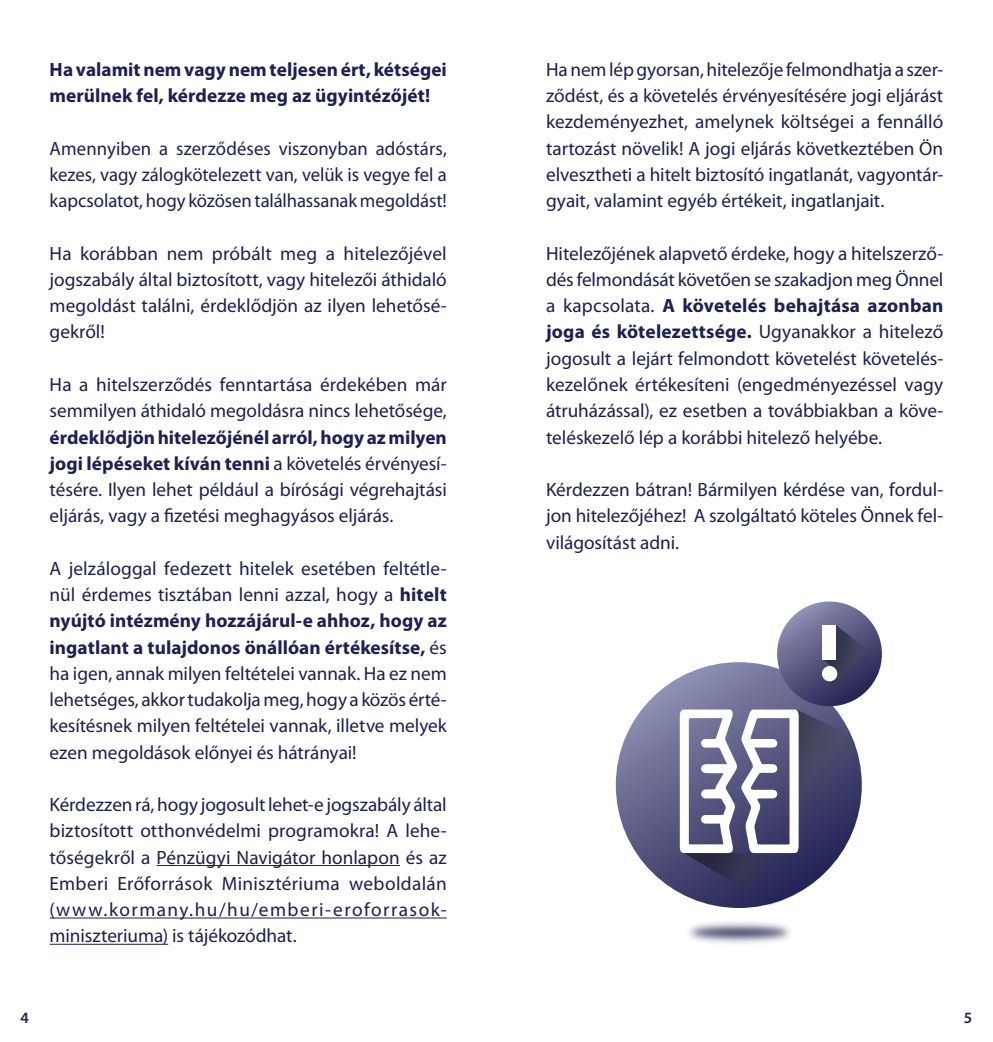
<style>
.page{position:relative;width:993px;height:1042px;background:#fff}
.page>*{position:absolute;margin:0;border:0;box-sizing:border-box;transform-origin:0 0}
.t1{font:19.25px/26.2px "Myriad Pro";color:#1e1f55;text-align:justify}
.t2{font:700 19.25px/26.2px "Myriad Pro";color:#1e1f55}
.t3{font:600 15.75px "Myriad Pro";color:#1e1f55}
.s1{font-weight:700}
</style>
<div class="page">
<hr style="left:156px;top:865px;width:244px;height:1px;background:#1e1f55">
<hr style="left:50px;top:917px;width:396px;height:1px;background:#1e1f55">
<hr style="left:50px;top:944px;width:118px;height:1px;background:#1e1f55">
<img style="left:689px;top:602px;width:193px;height:342px">
<svg style="left:615px;top:662px;width:246px;height:246px;background:#6e6e95"></svg>
<svg style="left:776px;top:601px;width:105px;height:105px"></svg>
<svg style="left:679px;top:625px;width:202px;height:284px"></svg>
<div style="left:822px;top:625px;width:13px;height:35px;background:#fff"></div>
<div style="left:821px;top:666px;width:16px;height:15px;background:#fff;border-radius:50%"></div>
<p class="t2" style="left:50px;top:57px;width:398px">Ha valamit nem vagy nem teljesen ért, kétségei merülnek fel, kérdezze meg az ügyintézőjét!</p>
<p class="t1" style="left:50px;top:135px;width:398px">Amennyiben a szerződéses viszonyban adóstárs, kezes, vagy zálogkötelezett van, velük is vegye fel a kapcsolatot, hogy közösen találhassanak megoldást!</p>
<p class="t1" style="left:50px;top:240px;width:398px">Ha korábban nem próbált meg a hitelezőjével jogszabály által biztosított, vagy hitelezői áthidaló megoldást találni, érdeklődjön az ilyen lehetősé&shy;gekről!</p>
<p class="t1" style="left:50px;top:372px;width:398px">Ha a hitelszerződés fenntartása érdekében már semmilyen áthidaló megoldásra nincs lehetősége,</p>
<p class="t1" style="left:50px;top:424px;width:398px"><span class="s1">érdeklődjön hitelezőjénél arról, hogy az milyen jogi lépéseket kíván tenni</span> a követelés érvényesí&shy;tésére. Ilyen lehet például a bírósági végrehajtási eljárás, vagy a fizetési meghagyásos eljárás.</p>
<p class="t1" style="left:50px;top:555px;width:398px">A jelzáloggal fedezett hitelek esetében feltétle&shy;nül érdemes tisztában lenni azzal, hogy a <span class="s1">hitelt nyújtó intézmény hozzájárul-e ahhoz, hogy az ingatlant a tulajdonos önállóan értékesítse,</span> és ha igen, annak milyen feltételei vannak. Ha ez nem lehetséges, akkor tudakolja meg, hogy a közös érté&shy;kesítésnek milyen feltételei vannak, illetve melyek ezen megoldások előnyei és hátrányai!</p>
<p class="t1" style="left:50px;top:792px;width:398px">Kérdezzen rá, hogy jogosult lehet-e jogszabály által biztosított otthonvédelmi programokra! A lehe&shy;tőségekről a Pénzügyi Navigátor honlapon és az Emberi Erőforrások Minisztériuma weboldalán (www.kormany.hu/hu/emberi-eroforrasok&shy;miniszteriuma) is tájékozódhat.</p>
<p class="t1" style="left:546px;top:57px;width:398px">Ha nem lép gyorsan, hitelezője felmondhatja a szer&shy;ződést, és a követelés érvényesítésére jogi eljárást kezdeményezhet, amelynek költségei a fennálló tartozást növelik! A jogi eljárás következtében Ön elvesztheti a hitelt biztosító ingatlanát, vagyontár&shy;gyait, valamint egyéb értékeit, ingatlanjait.</p>
<p class="t1" style="left:546px;top:240px;width:398px">Hitelezőjének alapvető érdeke, hogy a hitelszerző&shy;dés felmondását követően se szakadjon meg Önnel a kapcsolata. <span class="s1">A követelés behajtása azonban joga és kötelezettsége.</span> Ugyanakkor a hitelező jogosult a lejárt felmondott követelést követelés&shy;kezelőnek értékesíteni (engedményezéssel vagy átruházással), ez esetben a továbbiakban a köve&shy;teléskezelő lép a korábbi hitelező helyébe.</p>
<p class="t1" style="left:546px;top:477px;width:398px">Kérdezzen bátran! Bármilyen kérdése van, fordul&shy;jon hitelezőjéhez! A szolgáltató köteles Önnek fel&shy;világosítást adni.</p>
<p class="t3" style="left:21px;top:1008px;width:10px">4</p>
<p class="t3" style="left:963px;top:1008px;width:10px">5</p>
</div>
